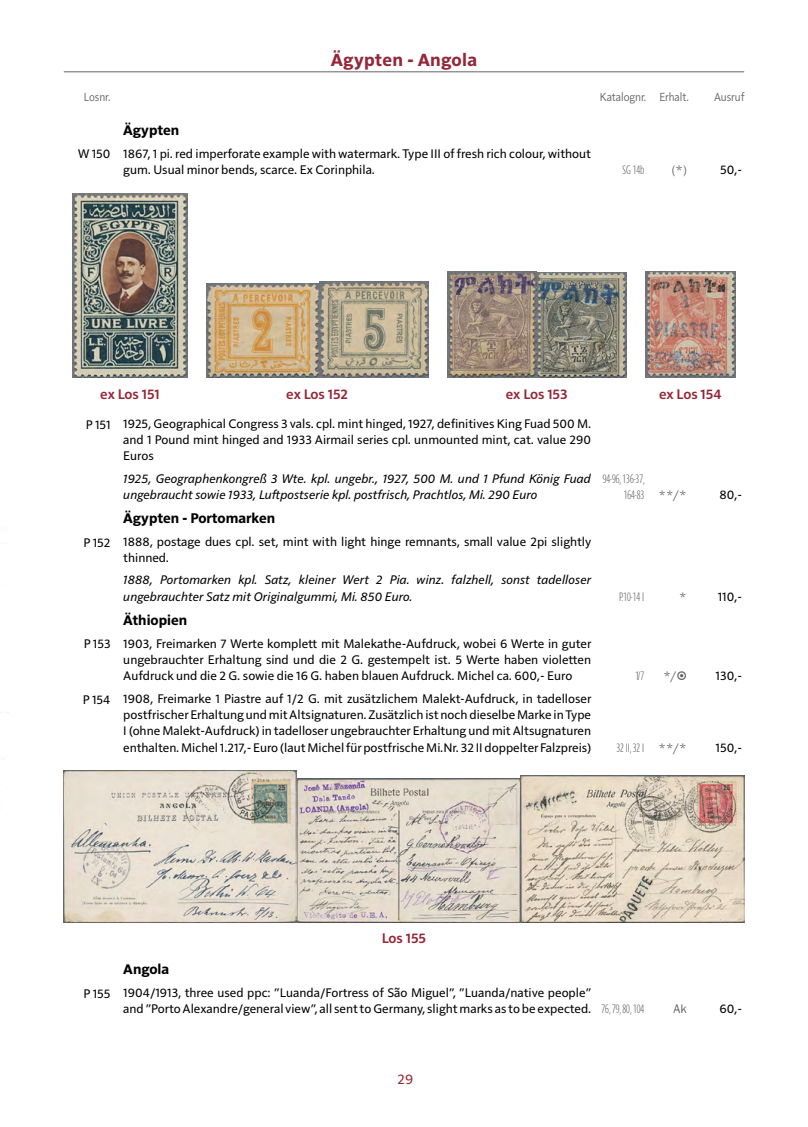
<style>
.page{position:relative;width:808px;height:1127px;background:#fff}
.page>*{position:absolute;margin:0;border:0;box-sizing:border-box;transform-origin:0 0}
.t1{font:700 18px "Solitaire MVB Pro";letter-spacing:.015em;color:#942738}
.t2{font:700 14.25px "Solitaire MVB Pro";color:#000}
.t3{font:600 14.25px "Solitaire MVB Pro";color:#942738}
.t4{font:14.25px "Solitaire MVB Pro";color:#942738}
.t5{font:12.75px/16.2px "Solitaire MVB Pro";color:#000}
.t6{font:italic 12.75px/16.2px "Solitaire MVB Pro";color:#000}
.t7{font:700 12px/16.2px "Parisine Std Comp Clair";color:#646363;text-align:right}
.t8{font:12px "Solitaire MVB Pro";letter-spacing:-.005em;color:#646363;scale:.9 1}
.s1{font-family:"Parisine Std Comp Clair";font-weight:700;font-size:12px;color:#646363}
</style>
<div class="page">
<hr style="left:64px;top:71px;width:680px;height:1px;background:#646363">
<img style="left:73px;top:193px;width:114px;height:184px">
<img style="left:206px;top:284px;width:113px;height:93px">
<img style="left:319px;top:282px;width:109px;height:95px">
<img style="left:537px;top:273px;width:89px;height:104px">
<img style="left:447px;top:271px;width:90px;height:106px">
<img style="left:645px;top:272px;width:90px;height:105px">
<img style="left:296px;top:778px;width:224px;height:144px">
<img style="left:520px;top:775px;width:224px;height:147px">
<img style="left:64px;top:771px;width:232px;height:151px">
<h1 class="t1" style="left:331px;top:48px;width:148px">Ägypten - Angola</h1>
<p class="t8" style="left:84px;top:88px;width:31px">Losnr.</p>
<p class="t8" style="left:600px;top:88px;width:100px">Katalognr. Erhalt.</p>
<p class="t8" style="left:714px;top:88px;width:35px">Ausruf</p>
<p class="t2" style="left:123px;top:120px;width:57px">Ägypten</p>
<p class="t5" style="left:123px;top:144px;width:469px;text-indent:-46px">W 150 1867, 1 pi. red imperforate example with watermark. Type III of fresh rich colour, without gum. Usual minor bends, scarce. Ex Corinphila.</p>
<p class="t7" style="left:622px;top:162px;width:23px">SG 14b</p>
<p class="t5" style="left:720px;top:161px;width:24px">50,-</p>
<p class="t3" style="left:100px;top:384px;width:61px">ex Los 151</p>
<p class="t3" style="left:286px;top:384px;width:63px">ex Los 152</p>
<p class="t3" style="left:506px;top:384px;width:63px">ex Los 153</p>
<p class="t3" style="left:659px;top:384px;width:64px">ex Los 154</p>
<p class="t5" style="left:123px;top:415px;width:469px;text-align:justify;text-indent:-37px">P 151 1925, Geographical Congress 3 vals. cpl. mint hinged, 1927, definitives King Fuad 500 M. and 1 Pound mint hinged and 1933 Airmail series cpl. unmounted mint, cat. value 290<br>Euros</p>
<p class="t6" style="left:123px;top:469px;width:469px">1925, Geographenkongreß 3 Wte. kpl. ungebr., 1927, 500 M. und 1 Pfund König Fuad ungebraucht sowie 1933, Luftpostserie kpl. postfrisch, Prachtlos, Mi. 290 Euro</p>
<p class="t7" style="left:603px;top:470px;width:44px">94-96, 136-37,<br>164-83</p>
<p class="t5" style="left:719px;top:485px;width:24px">80,-</p>
<p class="t2" style="left:123px;top:508px;width:153px">Ägypten - Portomarken</p>
<p class="t5" style="left:123px;top:533px;width:470px;text-indent:-40px">P 152 1888, postage dues cpl. set, mint with light hinge remnants, small value 2pi slightly thinned.</p>
<p class="t6" style="left:123px;top:571px;width:469px">1888, Portomarken kpl. Satz, kleiner Wert 2 Pia. winz. falzhell, sonst tadelloser ungebrauchter Satz mit Originalgummi, Mi. 850 Euro.</p>
<p class="t2" style="left:123px;top:610px;width:65px">Äthiopien</p>
<p class="t5" style="left:123px;top:634px;width:469px;text-align:justify;text-indent:-40px">P 153 1903, Freimarken 7 Werte komplett mit Malekathe-Aufdruck, wobei 6 Werte in guter ungebrauchter Erhaltung sind und die 2 G. gestempelt ist. 5 Werte haben violetten Aufdruck und die 2 G. sowie die 16 G. haben blauen Aufdruck. Michel ca. 600,- Euro</p>
<p class="t5" style="left:123px;top:690px;width:469px;text-align:justify;text-indent:-40px">P 154 1908, Freimarke 1 Piastre auf 1/2 G. mit zusätzlichem Malekt-Aufdruck, in tadelloser postfrischer Erhaltung und mit Altsignaturen. Zusätzlich ist noch dieselbe Marke in Type I (ohne Malekt-Aufdruck) in tadelloser ungebrauchter Erhaltung und mit Altsugnaturen enthalten. Michel 1.217,- Euro (laut Michel für postfrische Mi.Nr. 32 II doppelter Falzpreis)</p>
<p class="t7" style="left:619px;top:588px;width:27px">P.10-14 I</p>
<p class="t5" style="left:718px;top:587px;width:26px">110,-</p>
<p class="t7" style="left:635px;top:668px;width:10px">1/7</p>
<p class="t5" style="left:716px;top:667px;width:28px">130,-</p>
<p class="t7" style="left:616px;top:739px;width:29px">32 II, 32 I</p>
<p class="t5" style="left:715px;top:738px;width:28px">150,-</p>
<p class="t3" style="left:382px;top:928px;width:46px">Los 155</p>
<p class="t2" style="left:123px;top:959px;width:47px">Angola</p>
<p class="t5" style="left:123px;top:983px;width:522px;text-indent:-40px">P 155 1904/1913, three used ppc: ”Luanda/Fortress of São Miguel”, ”Luanda/native people”<br>and ”Porto Alexandre/general view”, all sent to Germany, slight marks as to be expected. <span class="s1">76, 79, 80, 104</span></p>
<p class="t4" style="left:398px;top:1069px;width:17px">29</p>
<p class="t5" style="left:719px;top:1000px;width:24px">60,-</p>
</div>
